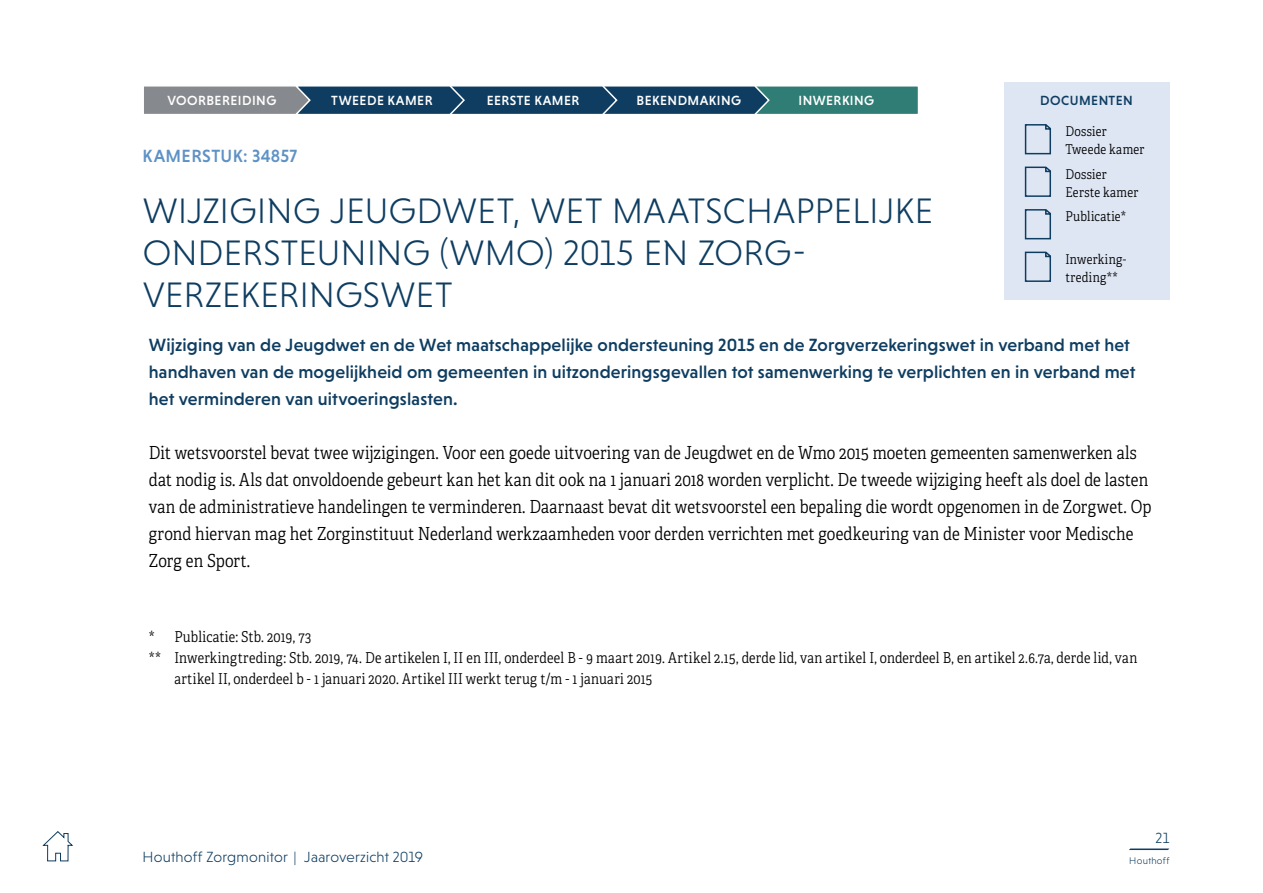
<style>
.page{position:relative;width:1263px;height:893px;background:#fff}
.page>*{position:absolute;margin:0;border:0;box-sizing:border-box;transform-origin:0 0}
.Heading{font:300 36px/42px "Niveau Grotesk";letter-spacing:.01em;color:#0e3d61}
.Body{font:18px/27px "Adelle Condensed Lt";letter-spacing:.005em;color:#000}
.Intro{font:500 18px/27px "Niveau Grotesk";letter-spacing:.01em;color:#0e3d61}
.Intro-2{font:500 18px "Niveau Grotesk";letter-spacing:.015em;color:#5e92c5}
.footnote{font:15px/21px "Adelle Condensed Lt";letter-spacing:.015em;color:#000}
.t1{font:300 15px "Niveau Grotesk";letter-spacing:.015em;color:#0e3d61}
.Tussenheading{font:13.5px/18px "Adelle Condensed Lt";letter-spacing:.02em;color:#000}
.Tussenheading-2{font:500 13.5px "Niveau Grotesk";letter-spacing:.035em;color:#fff}
.Tussenheading-3{font:500 13.5px "Niveau Grotesk";letter-spacing:.035em;color:#0e3d61}
.t2{font:300 9.75px "Niveau Grotesk";letter-spacing:.03em;color:#0e3d61}
</style>
<div class="page">
<svg style="left:1129px;top:848px;width:40px;height:2px"></svg>
<svg style="left:42px;top:831px;width:32px;height:31px"></svg>
<div style="left:754px;top:86px;width:164px;height:29px;background:#2f7d75"></div>
<div style="left:753px;top:85px;width:166px;height:30px;border:2px solid #fff"></div>
<svg style="left:144px;top:85px;width:627px;height:30px;background:#41627a"></svg>
<div style="left:1003px;top:82px;width:166px;height:218px;background:#dee5f3"></div>
<svg style="left:1024px;top:124px;width:27px;height:31px"></svg>
<svg style="left:1024px;top:166px;width:27px;height:31px"></svg>
<svg style="left:1024px;top:209px;width:27px;height:31px"></svg>
<svg style="left:1024px;top:251px;width:27px;height:31px"></svg>
<p class="Tussenheading-2" style="left:167px;top:93px;width:110px">VOORBEREIDING</p>
<p class="Tussenheading-2" style="left:331px;top:93px;width:103px">TWEEDE KAMER</p>
<p class="Intro-2" style="left:143px;top:146px;width:156px">KAMERSTUK: 34857</p>
<p class="Tussenheading-2" style="left:487px;top:93px;width:94px">EERSTE KAMER</p>
<p class="Tussenheading-2" style="left:636px;top:93px;width:106px">BEKENDMAKING</p>
<p class="Tussenheading-2" style="left:798px;top:93px;width:77px">INWERKING</p>
<p class="Heading" style="left:143px;top:189px;width:792px">WIJZIGING JEUGDWET, WET MAATSCHAPPELIJKE<br>ONDERSTEUNING (WMO) 2015 EN ZORG-<br>VERZEKERINGSWET</p>
<p class="Tussenheading-3" style="left:1040px;top:93px;width:94px">DOCUMENTEN</p>
<p class="Tussenheading" style="left:1065px;top:122px;width:43px">Dossier</p>
<p class="Tussenheading" style="left:1065px;top:140px;width:81px">Tweede kamer</p>
<p class="Tussenheading" style="left:1065px;top:165px;width:43px">Dossier</p>
<p class="Tussenheading" style="left:1065px;top:183px;width:74px">Eerste kamer</p>
<p class="Tussenheading" style="left:1065px;top:207px;width:62px">Publicatie*</p>
<p class="Tussenheading" style="left:1065px;top:250px;width:62px">Inwerking&shy;treding**</p>
<p class="Intro" style="left:149px;top:331px;width:988px">Wijziging van de Jeugdwet en de Wet maatschappelijke ondersteuning 2015 en de Zorgverzekeringswet in verband met het handhaven van de mogelijkheid om gemeenten in uitzonderingsgevallen tot samenwerking te verplichten en in verband met het verminderen van uitvoeringslasten.</p>
<p class="Body" style="left:149px;top:439px;width:1004px">Dit wetsvoorstel bevat twee wijzigingen. Voor een goede uitvoering van de Jeugdwet en de Wmo 2015 moeten gemeenten samenwerken als dat nodig is. Als dat onvoldoende gebeurt kan het kan dit ook na 1 januari 2018 worden verplicht. De tweede wijziging heeft als doel de lasten van de administratieve handelingen te verminderen. Daarnaast bevat dit wetsvoorstel een bepaling die wordt opgenomen in de Zorgwet. Op grond hiervan mag het Zorginstituut Nederland werkzaamheden voor derden verrichten met goedkeuring van de Minister voor Medische Zorg en Sport.</p>
<p class="footnote" style="left:149px;top:626px;width:164px">* Publicatie: Stb. 2019, 73</p>
<p class="footnote" style="left:174px;top:647px;width:964px;text-indent:-26px">** Inwerkingtreding: Stb. 2019, 74. De artikelen I, II en III, onderdeel B - 9 maart 2019. Artikel 2.15, derde lid, van artikel I, onderdeel B, en artikel 2.6.7a, derde lid, van artikel II, onderdeel b - 1 januari 2020. Artikel III werkt terug t/m - 1 januari 2015</p>
<p class="t1" style="left:1155px;top:830px;width:15px">21</p>
<p class="t1" style="left:142px;top:849px;width:282px">Houthoff Zorgmonitor | Jaaroverzicht 2019</p>
<p class="t2" style="left:1129px;top:855px;width:42px">Houthoff</p>
</div>
